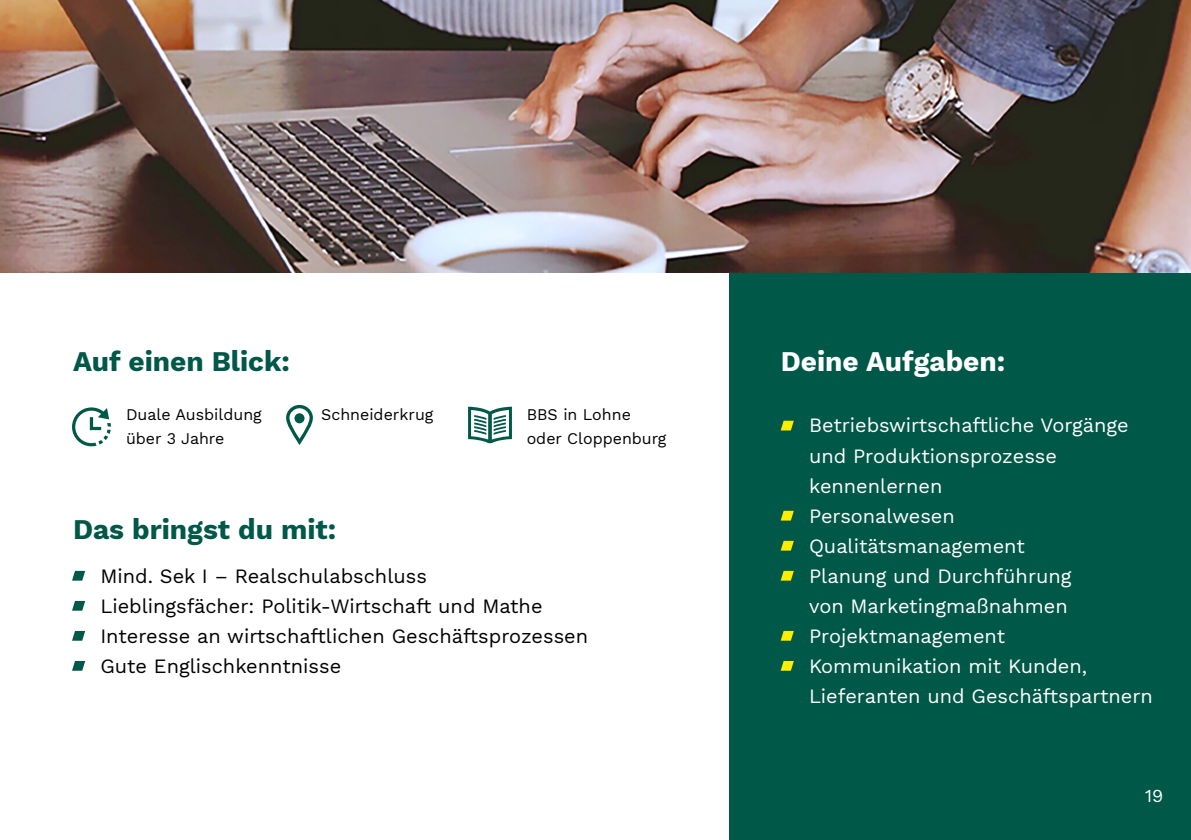
<style>
.page{position:relative;width:1191px;height:840px;background:#fff}
.page>*{position:absolute;margin:0;border:0;box-sizing:border-box;transform-origin:0 0}
.t1{font:700 28px "Work Sans";color:#005848}
.t2{font:700 28px "Work Sans";color:#fff}
.t3{font:20px/30px "Work Sans";color:#fff}
.t4{font:20px/30px "Work Sans";color:#000}
.t5{font:18px "Work Sans";color:#fff}
.t6{font:16px/24px "Work Sans";color:#000}
</style>
<div class="page">
<svg style="left:72px;top:407px;width:39px;height:39px"></svg>
<svg style="left:286px;top:404px;width:27px;height:41px"></svg>
<svg style="left:468px;top:406px;width:44px;height:37px"></svg>
<div style="left:729px;top:0;width:462px;height:839px;background:#005848"></div>
<svg style="left:780px;top:420px;width:14px;height:10px"></svg>
<svg style="left:780px;top:510px;width:14px;height:10px"></svg>
<svg style="left:781px;top:540px;width:13px;height:10px"></svg>
<svg style="left:781px;top:570px;width:13px;height:10px"></svg>
<svg style="left:781px;top:631px;width:13px;height:9px"></svg>
<svg style="left:781px;top:661px;width:13px;height:9px"></svg>
<svg style="left:72px;top:570px;width:13px;height:10px"></svg>
<svg style="left:72px;top:600px;width:13px;height:10px"></svg>
<svg style="left:72px;top:631px;width:13px;height:9px"></svg>
<svg style="left:72px;top:661px;width:13px;height:9px"></svg>
<img style="left:0;top:0;width:1191px;height:272px">
<h1 class="t1" style="left:73px;top:340px;width:218px">Auf einen Blick:</h1>
<h1 class="t2" style="left:780px;top:340px;width:226px">Deine Aufgaben:</h1>
<p class="t6" style="left:126px;top:401px;width:137px">Duale Ausbildung über 3 Jahre</p>
<p class="t6" style="left:321px;top:401px;width:114px">Schneiderkrug</p>
<p class="t6" style="left:527px;top:401px;width:141px">BBS in Lohne oder Cloppenburg</p>
<p class="t3" style="left:809px;top:409px;width:345px">Betriebswirtschaftliche Vorgänge und Produktionsprozesse kennenlernen<br>Personalwesen<br>Qualitätsmanagement<br>Planung und Durchführung<br>von Marketingmaßnahmen<br>Projektmanagement<br>Kommunikation mit Kunden,<br>Lieferanten und Geschäftspartnern</p>
<h1 class="t1" style="left:73px;top:507px;width:265px">Das bringst du mit:</h1>
<p class="t4" style="left:100px;top:559px;width:489px">Mind. Sek I – Realschulabschluss<br>Lieblingsfächer: Politik-Wirtschaft und Mathe Interesse an wirtschaftlichen Geschäftsprozessen Gute Englischkenntnisse</p>
<p class="t5" style="left:1145px;top:781px;width:20px">19</p>
</div>
